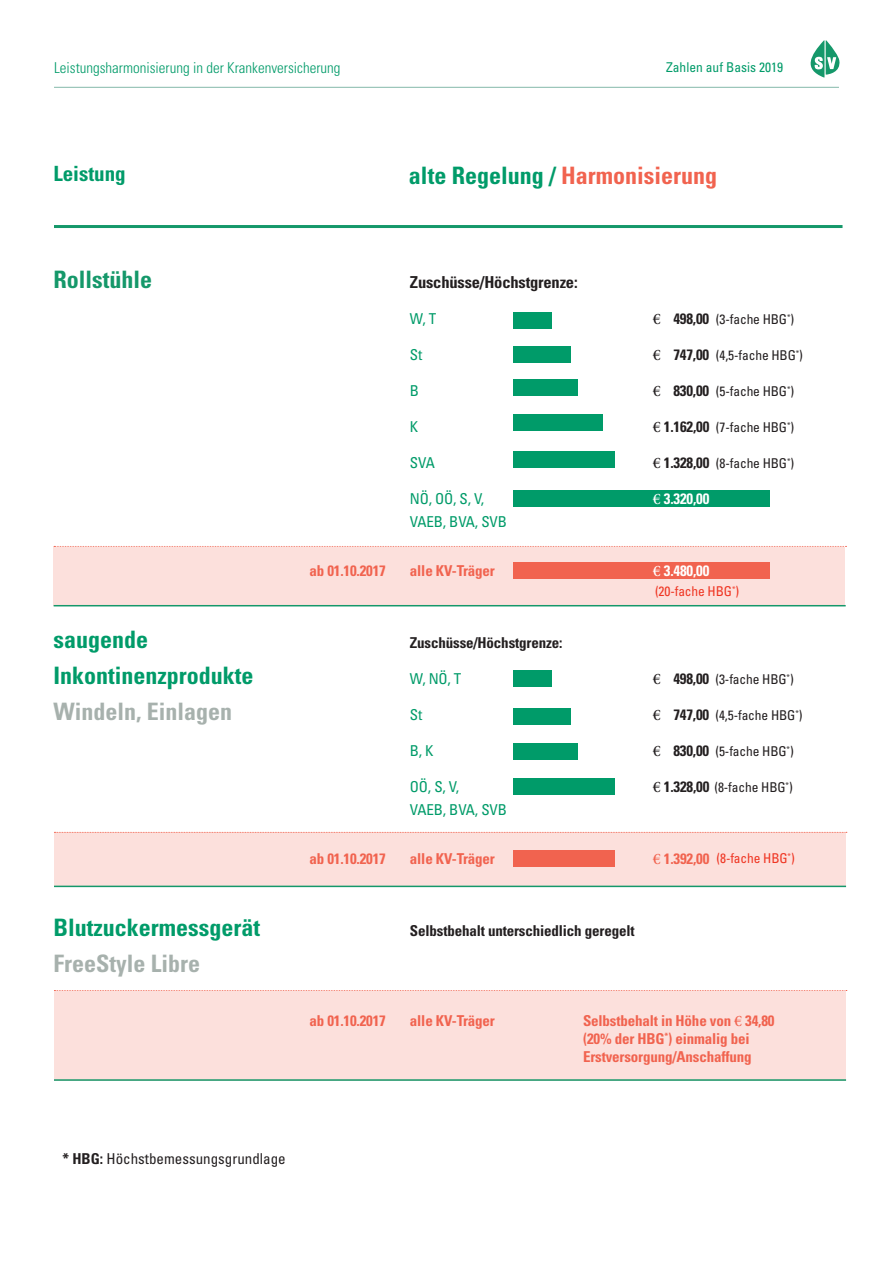
<style>
.page{position:relative;width:893px;height:1263px;background:#fff}
.page>*{position:absolute;margin:0;border:0;box-sizing:border-box;transform-origin:0 0}
.t1{font:700 condensed 24px/36px "Univers";color:#009b69}
.t2{font:700 condensed 24px "Univers";color:#a7b1ad}
.t3{font:700 condensed 24px "Univers";color:#f1634f}
.t4{font:700 condensed 24px "Univers";color:#15986a}
.t5{font:22.5px "Adobe Arabic";color:#231f20}
.t6{font:22.5px "Adobe Arabic";color:#f1634f}
.t7{font:22.5px "Adobe Arabic";color:#fff}
.t8{font:700 condensed 21px "Univers";color:#009b69}
.t9{font:700 condensed 16.5px "Univers";letter-spacing:-.01em;color:#231f20}
.t10{font:700 condensed 15px/18px "Univers";letter-spacing:-.01em;color:#f1634f}
.t11{font:700 condensed 15px "Univers";letter-spacing:-.01em;color:#231f20}
.t12{font:condensed 15px/22.5px "Univers";letter-spacing:-.01em;color:#009b69}
.t13{font:300 condensed 15px "Univers";color:#009b69}
.t14{font:condensed 15px "Univers";color:#231f20}
.t15{font:700 condensed 15px "Univers";letter-spacing:-.01em;color:#fff}
.t16{font:condensed 13.5px "Univers";letter-spacing:-.01em;color:#231f20}
.t17{font:condensed 13.5px "Univers";letter-spacing:-.01em;color:#ef3522}
.t18{font:condensed 13.5px "Univers";color:#009b69}
.t19{font:700 condensed 8.7px "Univers";color:#f1634f}
.t20{font:condensed 7.8px "Univers";color:#231f20}
.t21{font:condensed 7.8px "Univers";color:#ef3522}
.s1{color:#009b69}
.s2{font-weight:700}
</style>
<div class="page">
<hr style="left:54px;top:87px;width:785px;height:1px;background:#84b9aa">
<svg style="left:811px;top:40px;width:29px;height:38px"></svg>
<div style="left:54px;top:833px;width:791px;height:53px;background:#fce0dc"></div>
<svg style="left:54px;top:832px;width:793px;height:1px"></svg>
<hr style="left:54px;top:886px;width:792px;height:1px;background:#15986a">
<div style="left:54px;top:991px;width:791px;height:89px;background:#fce0dc"></div>
<svg style="left:54px;top:990px;width:793px;height:1px"></svg>
<hr style="left:54px;top:1079px;width:792px;height:2px;background:#15986a">
<div style="left:513px;top:671px;width:39px;height:16px;background:#009b69"></div>
<div style="left:513px;top:708px;width:58px;height:16px;background:#009b69"></div>
<div style="left:513px;top:743px;width:65px;height:17px;background:#009b69"></div>
<div style="left:513px;top:778px;width:102px;height:17px;background:#009b69"></div>
<div style="left:513px;top:850px;width:102px;height:17px;background:#f1634f"></div>
<hr style="left:54px;top:225px;width:788px;height:3px;background:#15986a">
<div style="left:54px;top:547px;width:791px;height:59px;background:#fce0dc"></div>
<svg style="left:54px;top:546px;width:792px;height:1px"></svg>
<hr style="left:54px;top:605px;width:792px;height:1px;background:#15986a">
<div style="left:513px;top:312px;width:39px;height:16px;background:#009b69"></div>
<div style="left:513px;top:346px;width:58px;height:17px;background:#009b69"></div>
<div style="left:513px;top:380px;width:65px;height:16px;background:#009b69"></div>
<div style="left:513px;top:452px;width:102px;height:16px;background:#009b69"></div>
<div style="left:513px;top:414px;width:90px;height:16px;background:#009b69"></div>
<div style="left:513px;top:490px;width:257px;height:17px;background:#009b69"></div>
<div style="left:513px;top:562px;width:257px;height:17px;background:#f1634f"></div>
<p class="t13" style="left:54px;top:59px;width:288px">Leistungsharmonisierung in der Krankenversicherung</p>
<p class="t18" style="left:666px;top:59px;width:118px">Zahlen auf Basis 2019</p>
<h3 class="t8" style="left:53px;top:161px;width:74px">Leistung</h3>
<h1 class="t4" style="left:53px;top:265px;width:100px">Rollstühle</h1>
<h1 class="t1" style="left:53px;top:621px;width:202px">saugende<br>Inkontinenzprodukte</h1>
<h1 class="t2" style="left:53px;top:697px;width:180px">Windeln, Einlagen</h1>
<h1 class="t1" style="left:53px;top:909px;width:208px">Blutzuckermessgerät</h1>
<h1 class="t2" style="left:53px;top:949px;width:148px">FreeStyle Libre</h1>
<h1 class="t3" style="left:409px;top:160px;width:309px"><span class="s1">alte Regelung /</span> Harmonisierung</h1>
<p class="t10" style="left:309px;top:561px;width:78px">ab 01.10.2017</p>
<p class="t10" style="left:309px;top:849px;width:78px">ab 01.10.2017</p>
<p class="t9" style="left:410px;top:272px;width:169px">Zuschüsse/Höchstgrenze:</p>
<p class="t12" style="left:410px;top:307px;width:28px">W T,</p>
<p class="t12" style="left:410px;top:343px;width:14px">St</p>
<p class="t12" style="left:410px;top:379px;width:11px">B</p>
<p class="t12" style="left:410px;top:415px;width:10px">K</p>
<p class="t12" style="left:410px;top:451px;width:26px">SVA</p>
<p class="t12" style="left:410px;top:487px;width:98px">N Ö , O Ö ,V,S,<br>VAEB, BVA, SVB</p>
<p class="t10" style="left:410px;top:561px;width:87px">alle KV-Träger</p>
<p class="t11" style="left:410px;top:633px;width:154px">Zuschüsse/Höchstgrenze:</p>
<p class="t12" style="left:410px;top:667px;width:53px">W, NÖ T,</p>
<p class="t12" style="left:410px;top:703px;width:14px">St</p>
<p class="t12" style="left:410px;top:739px;width:25px">B K,</p>
<p class="t12" style="left:410px;top:775px;width:98px">O Ö ,V,S,<br>VAEB, BVA, SVB</p>
<p class="t10" style="left:410px;top:849px;width:87px">alle KV-Träger</p>
<h2 class="t5" style="left:653px;top:303px;width:9px">€</h2>
<p class="t11" style="left:673px;top:309px;width:37px">498,00</p>
<p class="t20" style="left:787px;top:312px;width:5px">*</p>
<p class="t16" style="left:716px;top:311px;width:80px">(3-fache HBG (</p>
<h2 class="t5" style="left:653px;top:339px;width:9px">€</h2>
<p class="t11" style="left:673px;top:345px;width:37px">747,00</p>
<p class="t20" style="left:796px;top:348px;width:5px">*</p>
<p class="t16" style="left:716px;top:347px;width:88px">(4,5-fache HBG (</p>
<h2 class="t5" style="left:653px;top:375px;width:9px">€</h2>
<p class="t11" style="left:673px;top:381px;width:37px">830,00</p>
<p class="t20" style="left:787px;top:384px;width:5px">*</p>
<p class="t16" style="left:716px;top:383px;width:80px">(5-fache HBG (</p>
<p class="t11" style="left:664px;top:417px;width:47px">1.162,00</p>
<p class="t20" style="left:787px;top:420px;width:5px">*</p>
<p class="t16" style="left:716px;top:419px;width:80px">(7-fache HBG (</p>
<h2 class="t5" style="left:653px;top:411px;width:9px">€</h2>
<p class="t11" style="left:664px;top:453px;width:47px">1.328,00</p>
<p class="t20" style="left:787px;top:456px;width:5px">*</p>
<p class="t16" style="left:716px;top:455px;width:80px">(8-fache HBG (</p>
<h2 class="t5" style="left:653px;top:447px;width:9px">€</h2>
<p class="t15" style="left:664px;top:489px;width:47px">3.320,00</p>
<h2 class="t7" style="left:653px;top:483px;width:9px">€</h2>
<p class="t15" style="left:664px;top:561px;width:47px">3.480,00</p>
<h2 class="t7" style="left:653px;top:555px;width:9px">€</h2>
<p class="t21" style="left:732px;top:584px;width:5px">*</p>
<p class="t17" style="left:655px;top:583px;width:86px">(20-fache HBG (</p>
<h2 class="t5" style="left:653px;top:663px;width:9px">€</h2>
<p class="t11" style="left:673px;top:669px;width:37px">498,00</p>
<p class="t20" style="left:787px;top:672px;width:5px">*</p>
<p class="t16" style="left:715px;top:671px;width:80px">(3-fache HBG (</p>
<h2 class="t5" style="left:653px;top:699px;width:9px">€</h2>
<p class="t11" style="left:673px;top:705px;width:37px">747,00</p>
<p class="t20" style="left:795px;top:708px;width:5px">*</p>
<p class="t16" style="left:715px;top:707px;width:88px">(4,5-fache HBG (</p>
<h2 class="t5" style="left:653px;top:735px;width:9px">€</h2>
<p class="t11" style="left:673px;top:741px;width:37px">830,00</p>
<p class="t20" style="left:787px;top:744px;width:5px">*</p>
<p class="t16" style="left:715px;top:743px;width:80px">(5-fache HBG (</p>
<p class="t11" style="left:664px;top:777px;width:47px">1.328,00</p>
<p class="t20" style="left:786px;top:780px;width:5px">*</p>
<p class="t16" style="left:714px;top:779px;width:80px">(8-fache HBG (</p>
<h2 class="t5" style="left:653px;top:771px;width:9px">€</h2>
<p class="t10" style="left:664px;top:849px;width:47px">1.392,00</p>
<h2 class="t6" style="left:653px;top:843px;width:9px">€</h2>
<p class="t21" style="left:788px;top:851px;width:5px">*</p>
<p class="t17" style="left:716px;top:850px;width:80px">(8-fache HBG (</p>
<p class="t11" style="left:410px;top:921px;width:226px">Selbstbehalt unterschiedlich geregelt</p>
<p class="t10" style="left:309px;top:1011px;width:78px">ab 01.10.2017</p>
<p class="t10" style="left:410px;top:1011px;width:87px">alle KV-Träger</p>
<p class="t10" style="left:583px;top:1011px;width:150px">Selbstbehalt in Höhe von</p>
<p class="t19" style="left:664px;top:1031px;width:5px">*</p>
<p class="t10" style="left:583px;top:1029px;width:170px">(20% der HBG ) einmalig bei<br>Erstversorgung/Anschaffung</p>
<p class="t10" style="left:745px;top:1011px;width:31px">34,80</p>
<h2 class="t6" style="left:734px;top:1005px;width:9px">€</h2>
<p class="t14" style="left:62px;top:1149px;width:225px"><span class="s2">* HBG:</span> Höchstbemessungsgrundlage</p>
</div>
